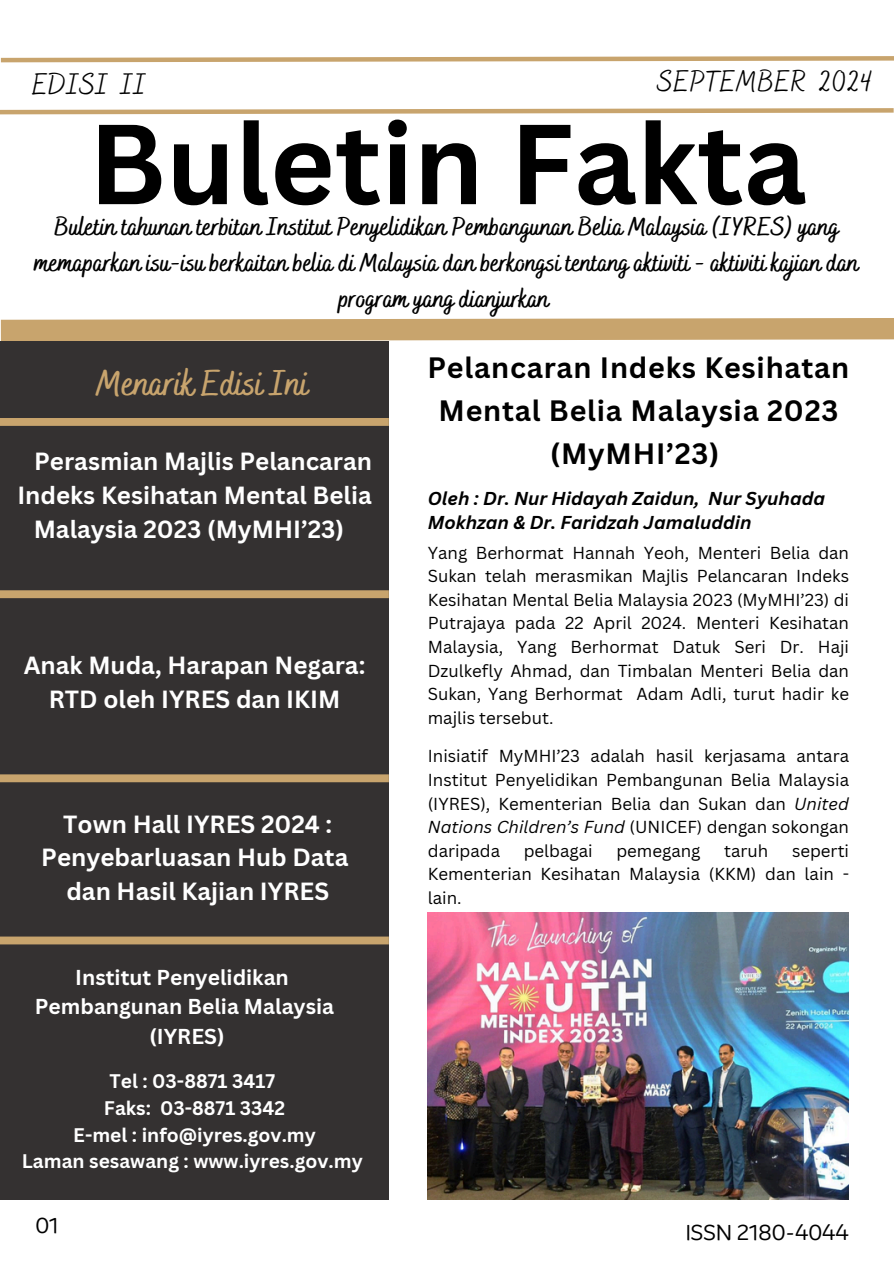
<style>
.page{position:relative;width:894px;height:1264px;background:#fff}
.page>*{position:absolute;margin:0;border:0;box-sizing:border-box;transform-origin:0 0}
.t1{font:700 111px "Canva Sans";color:#000}
.t2{font:700 36px "Bakerie Smooth";color:#c8a46d}
.t3{font:30px "Bakerie Smooth";color:#000}
.t4{font:700 28.65px/42.8px "Canva Sans";letter-spacing:.025em;color:#000;text-align:center}
.t5{font:700 25.8px/36px "Bakerie Smooth";color:#000;text-align:center}
.t6{font:700 24.15px/33.8px "Canva Sans";color:#fff;text-align:center}
.t7{font:700 21px "Canva Sans";color:#fff}
.t8{font:21px "Binate Display";color:#000}
.t9{font:700 19.2px "Canva Sans";color:#fff}
.t10{font:italic 700 18.15px/24.8px "Canva Sans";color:#000}
.t11{font:16.8px/23.7px "Canva Sans";color:#000;text-align:justify}
.s1{font-style:italic}
</style>
<div class="page">
<svg style="left:0;top:56px;width:893px;height:7px"></svg>
<svg style="left:0;top:318px;width:893px;height:23px;background:#cbaa77"></svg>
<svg style="left:0;top:108px;width:893px;height:7px"></svg>
<div style="left:0;top:341px;width:389px;height:858px;background:#343131"></div>
<div style="left:0;top:418px;width:389px;height:8px;background:#c8a46d"></div>
<div style="left:0;top:590px;width:389px;height:8px;background:#c8a46d"></div>
<div style="left:0;top:774px;width:389px;height:8px;background:#c8a46d"></div>
<div style="left:0;top:936px;width:389px;height:8px;background:#c8a46d"></div>
<img style="left:427px;top:912px;width:421px;height:287px">
<h3 class="t3" style="left:32px;top:67px;width:116px">EDISI II</h3>
<h1 class="t3" style="left:657px;top:64px;width:217px">SEPTEMBER 2024</h1>
<h5 class="t1" style="left:89px;top:86px;width:719px">Buletin Fakta</h5>
<h5 class="t5" style="left:55px;top:210px;width:785px">Buletin tahunan terbitan Institut Penyelidikan Pembangunan Belia Malaysia (IYRES) yang</h5>
<h5 class="t5" style="left:35px;top:246px;width:825px">memaparkan isu-isu berkaitan belia di Malaysia dan berkongsi tentang aktiviti - aktiviti kajian dan program yang dianjurkan</h5>
<h5 class="t2" style="left:96px;top:362px;width:213px">Menarik Edisi Ini</h5>
<p class="t4" style="left:427px;top:345px;width:423px">Pelancaran Indeks Kesihatan<br>Mental Belia Malaysia 2023</p>
<p class="t6" style="left:34px;top:444px;width:339px">Perasmian Majlis Pelancaran</p>
<p class="t4" style="left:550px;top:431px;width:170px">(MyMHI’23)</p>
<p class="t6" style="left:17px;top:478px;width:356px">Indeks Kesihatan Mental Belia<br>Malaysia 2023 (MyMHI’23)</p>
<p class="t11" style="left:427px;top:540px;width:422px">Yang Berhormat Hannah Yeoh, Menteri Belia dan Sukan telah merasmikan Majlis Pelancaran Indeks Kesihatan Mental Belia Malaysia 2023 (MyMHI’23) di Putrajaya pada 22 April 2024. Menteri Kesihatan Malaysia, Yang Berhormat Datuk Seri Dr. Haji Dzulkefly Ahmad, dan Timbalan Menteri Belia dan Sukan, Yang Berhormat Adam Adli, turut hadir ke majlis tersebut.</p>
<p class="t11" style="left:427px;top:744px;width:422px">Inisiatif MyMHI’23 adalah hasil kerjasama antara Institut Penyelidikan Pembangunan Belia Malaysia (IYRES), Kementerian Belia dan Sukan dan <span class="s1">United Nations Children’s Fund</span> (UNICEF) dengan sokongan daripada</p>
<h4 class="t10" style="left:427px;top:485px;width:399px">Oleh : Dr. Nur Hidayah Zaidun, Nur Syuhada<br>Mokhzan &amp; Dr. Faridzah Jamaluddin</h4>
<h6 class="t6" style="left:24px;top:648px;width:343px">Anak Muda, Harapan Negara:<br>RTD oleh IYRES dan IKIM</h6>
<p class="t6" style="left:41px;top:806px;width:308px">Town Hall IYRES 2024 :<br>Penyebarluasan Hub Data dan Hasil Kajian IYRES</p>
<p class="t11" style="left:427px;top:838px;width:422px;text-indent:364px">seperti Kementerian Kesihatan Malaysia (KKM) dan lain - lain.</p>
<p class="t11" style="left:523px;top:838px;width:70px">pelbagai</p>
<p class="t11" style="left:616px;top:838px;width:86px">pemegang</p>
<p class="t11" style="left:724px;top:838px;width:46px">taruh</p>
<p class="t7" style="left:75px;top:962px;width:215px">Institut Penyelidikan</p>
<p class="t7" style="left:35px;top:991px;width:301px">Pembangunan Belia Malaysia</p>
<p class="t7" style="left:149px;top:1021px;width:76px">(IYRES)</p>
<p class="t9" style="left:109px;top:1067px;width:167px">Tel : 03-8871 3417</p>
<p class="t9" style="left:104px;top:1094px;width:183px">Faks: 03-8871 3342</p>
<p class="t9" style="left:73px;top:1121px;width:244px">E-mel : info@iyres.gov.my</p>
<p class="t9" style="left:22px;top:1147px;width:342px">Laman sesawang : www.iyres.gov.my</p>
<h5 class="t8" style="left:36px;top:1205px;width:24px">01</h5>
<h2 class="t8" style="left:685px;top:1213px;width:164px">ISSN 2180-4044</h2>
</div>
